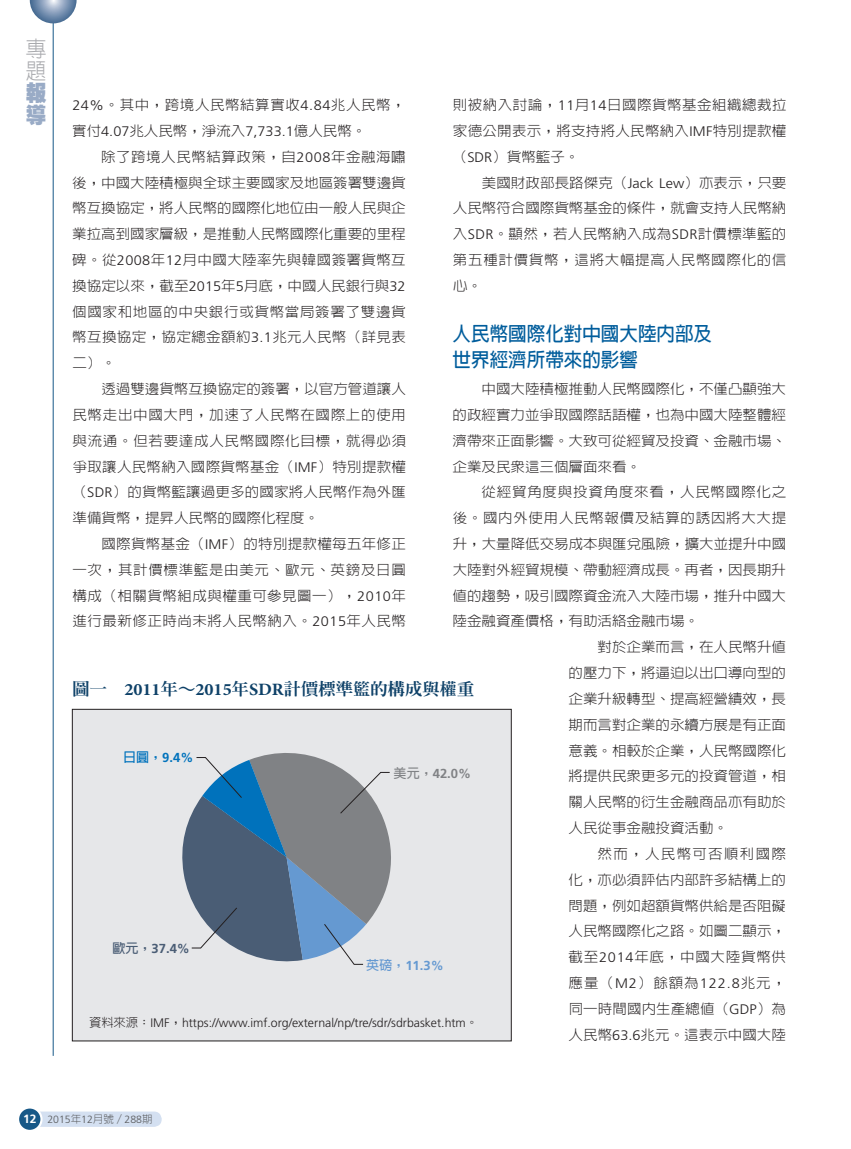
<style>
.page{position:relative;width:851px;height:1149px;background:#fff}
.page>*{position:absolute;margin:0;border:0;box-sizing:border-box;transform-origin:0 0}
.t1{font:300 21.75px/21.8px "AR Hei B5";color:#a8a9ad;scale:.95 1}
.t2{font:900 21.75px/21.8px "AR Hei B5";color:#99abc6;scale:.95 1}
.t3{font:700 19.5px/25.8px "AR Hei B5";color:#005d9c;scale:.95 1}
.t4{font:800 16.5px "AR Ming B5";color:#0e4168;scale:1.05 1}
.t5{font:300 13.8px/25.8px "AR Hei B5";color:#231f20;text-align:justify;scale:1.05 1}
.t6{font:300 13.8px/25.8px "AR Hei B5";letter-spacing:.04em;color:#231f20;scale:1.05 1}
.t7{font:300 13.8px "AR Hei B5";letter-spacing:.05em;color:#231f20;scale:1.05 1}
.t8{font:300 13.8px "AR Hei B5";letter-spacing:.055em;color:#231f20;scale:1.05 1}
.t9{font:300 13.8px "AR Hei B5";letter-spacing:.09em;color:#231f20;scale:1.05 1}
.t10{font:700 13.05px "Frutiger";color:#4a5d75}
.t11{font:700 13.05px "Frutiger";color:#6599d1}
.t12{font:700 13.05px "Frutiger";color:#808285}
.t13{font:700 13.05px "Frutiger";color:#0072bc}
.t14{font:300 12.3px "Frutiger";color:#231f20}
.t15{font:300 10.5px "Frutiger";color:#57585a}
.s1{font-family:"Frutiger"}
.s2{font-family:"Minion Pro";font-weight:700;font-size:17.4px}
.s3{font-family:"AR Hei B5"}
.s4{font-weight:700;font-size:12px;color:#fff}
</style>
<div class="page">
<div style="left:30px;top:1111px;width:132px;height:15px;background:#d4e0f1;border-radius:8px"></div>
<div style="left:18px;top:1107px;width:23px;height:23px;background:#175887;border-radius:50%"></div>
<div style="left:17px;top:1106px;width:26px;height:25px;border:2px solid #fff;border-radius:50%"></div>
<hr style="left:53px;top:0;width:1px;height:1055px;background:#175887">
<svg style="left:30px;top:0;width:47px;height:23px"></svg>
<div style="left:72px;top:709px;width:439px;height:331px;background:#e6e7e9"></div>
<div style="left:72px;top:708px;width:439px;height:332px;border:1px solid #231f20"></div>
<svg style="left:182px;top:753px;width:209px;height:212px"></svg>
<h1 class="t1" style="left:26px;top:38px;width:23px">專題</h1>
<h1 class="t2" style="left:26px;top:82px;width:23px">報導</h1>
<p class="t5" style="left:453px;top:92px;width:319px">則被納入討論，<span class="s1">11</span>月<span class="s1">14</span>日國際貨幣基金組織總裁拉家德公開表示，將支持將人民幣納入<span class="s1">IMF</span>特別提款權（<span class="s1">SDR</span>）貨幣籃子。</p>
<p class="t5" style="left:453px;top:169px;width:319px;text-indent:29px">美國財政部長路傑克（<span class="s1">Jack Lew</span>）亦表示，只要人民幣符合國際貨幣基金的條件，就會支持人民幣納入<span class="s1">SDR</span>。顯然，若人民幣納入成為<span class="s1">SDR</span>計價標準籃的第五種計價貨幣，這將大幅提高人民幣國際化的信心。</p>
<h2 class="t3" style="left:452px;top:321px;width:274px">人民幣國際化對中國大陸內部及世界經濟所帶來的影響</h2>
<p class="t5" style="left:452px;top:376px;width:319px;text-indent:29px">中國大陸積極推動人民幣國際化，不僅凸顯強大的政經實力並爭取國際話語權，也為中國大陸整體經濟帶來正面影響。大致可從經貿及投資、金融市場、企業及民眾這三個層面來看。</p>
<p class="t8" style="left:481px;top:485px;width:291px">從經貿角度與投資角度來看，人民幣國際化之</p>
<p class="t7" style="left:452px;top:511px;width:319px">後。國內外使用人民幣報價及結算的誘因將大大提</p>
<p class="t5" style="left:452px;top:530px;width:319px">升，大量降低交易成本與匯兌風險，擴大並提升中國</p>
<p class="t5" style="left:452px;top:556px;width:319px">大陸對外經貿規模、帶動經濟成長。再者，因長期升</p>
<p class="t5" style="left:452px;top:582px;width:319px">值的趨勢，吸引國際資金流入大陸市場，推升中國大</p>
<p class="t5" style="left:452px;top:608px;width:236px">陸金融資產價格，有助活絡金融市場。</p>
<p class="t5" style="left:597px;top:634px;width:181px">對於企業而言，在人民幣升值</p>
<p class="t5" style="left:568px;top:659px;width:208px">的壓力下，將逼迫以出口導向型的</p>
<p class="t5" style="left:568px;top:685px;width:208px">企業升級轉型、提高經營績效，長</p>
<p class="t5" style="left:568px;top:711px;width:208px">期而言對企業的永續方展是有正面</p>
<p class="t5" style="left:568px;top:737px;width:208px">意義。相較於企業，人民幣國際化</p>
<p class="t5" style="left:568px;top:763px;width:208px">將提供民眾更多元的投資管道，相</p>
<p class="t5" style="left:568px;top:788px;width:208px">關人民幣的衍生金融商品亦有助於</p>
<p class="t5" style="left:568px;top:814px;width:153px">人民從事金融投資活動。</p>
<p class="t9" style="left:597px;top:846px;width:181px">然而，人民幣可否順利國際</p>
<p class="t5" style="left:568px;top:866px;width:208px">化，亦必須評估內部許多結構上的</p>
<p class="t5" style="left:568px;top:892px;width:208px">問題，例如超額貨幣供給是否阻礙</p>
<p class="t5" style="left:568px;top:917px;width:208px">人民幣國際化之路。如圖二顯示，</p>
<p class="t7" style="left:568px;top:949px;width:209px">截至<span class="s1">2014</span>年底，中國大陸貨幣供</p>
<p class="t5" style="left:568px;top:969px;width:209px">應量（<span class="s1">M2</span>）餘額為<span class="s1">122.8</span>兆元，</p>
<p class="t5" style="left:568px;top:995px;width:208px">同一時間國內生產總值（<span class="s1">GDP</span>）為</p>
<p class="t5" style="left:568px;top:1021px;width:208px">人民幣<span class="s1">63.6</span>兆元。這表示中國大陸</p>
<p class="t6" style="left:72px;top:92px;width:319px"><span class="s1">24%</span>。其中，跨境人民幣結算實收<span class="s1">4.84</span>兆人民幣，實付<span class="s1">4.07</span>兆人民幣，淨流入<span class="s1">7,733.1</span>億人民幣。</p>
<p class="t5" style="left:72px;top:143px;width:319px;text-indent:29px">除了跨境人民幣結算政策，自<span class="s1">2008</span>年金融海嘯後，中國大陸積極與全球主要國家及地區簽署雙邊貨幣互換協定，將人民幣的國際化地位由一般人民與企業拉高到國家層級，是推動人民幣國際化重要的里程碑。從<span class="s1">2008</span>年<span class="s1">12</span>月中國大陸率先與韓國簽署貨幣互換協定以來，截至<span class="s1">2015</span>年<span class="s1">5</span>月底，中國人民銀行與<span class="s1">32</span>個國家和地區的中央銀行或貨幣當局簽署了雙邊貨幣互換協定，協定總金額約<span class="s1">3.1</span>兆元人民幣（詳見表二）。</p>
<p class="t5" style="left:72px;top:376px;width:319px;text-indent:29px">透過雙邊貨幣互換協定的簽署，以官方管道讓人民幣走出中國大門，加速了人民幣在國際上的使用與流通。但若要達成人民幣國際化目標，就得必須爭取讓人民幣納入國際貨幣基金（<span class="s1">IMF</span>）特別提款權（<span class="s1">SDR</span>）的貨幣籃讓過更多的國家將人民幣作為外匯準備貨幣，提昇人民幣的國際化程度。</p>
<p class="t5" style="left:72px;top:531px;width:319px;text-indent:29px">國際貨幣基金（<span class="s1">IMF</span>）的特別提款權每五年修正一次，其計價標準籃是由美元、歐元、英鎊及日圓構成（相關貨幣組成與權重可參見圖一），<span class="s1">2010</span>年進行最新修正時尚未將人民幣納入。<span class="s1">2015</span>年人民幣</p>
<p class="t4" style="left:72px;top:680px;width:384px">圖一 <span class="s2">2011</span>年∼<span class="s2">2015</span>年<span class="s2">SDR</span>計價標準籃的構成與權重</p>
<p class="t13" style="left:123px;top:749px;width:72px"><span class="s3">日圓，</span>9.4%</p>
<p class="t12" style="left:393px;top:765px;width:79px"><span class="s3">美元，</span>42.0%</p>
<p class="t10" style="left:112px;top:940px;width:79px"><span class="s3">歐元，</span>37.4%</p>
<p class="t11" style="left:366px;top:957px;width:79px"><span class="s3">英磅，</span>11.3%</p>
<p class="t14" style="left:89px;top:1015px;width:390px"><span class="s3">資料來源：</span>IMF<span class="s3">，</span>https://www.imf.org/external/np/tre/sdr/sdrbasket.htm<span class="s3">。</span></p>
<p class="t15" style="left:23px;top:1113px;width:131px"><span class="s4">12</span> 2015<span class="s3">年</span>12<span class="s3">月號／</span>288<span class="s3">期</span></p>
</div>
